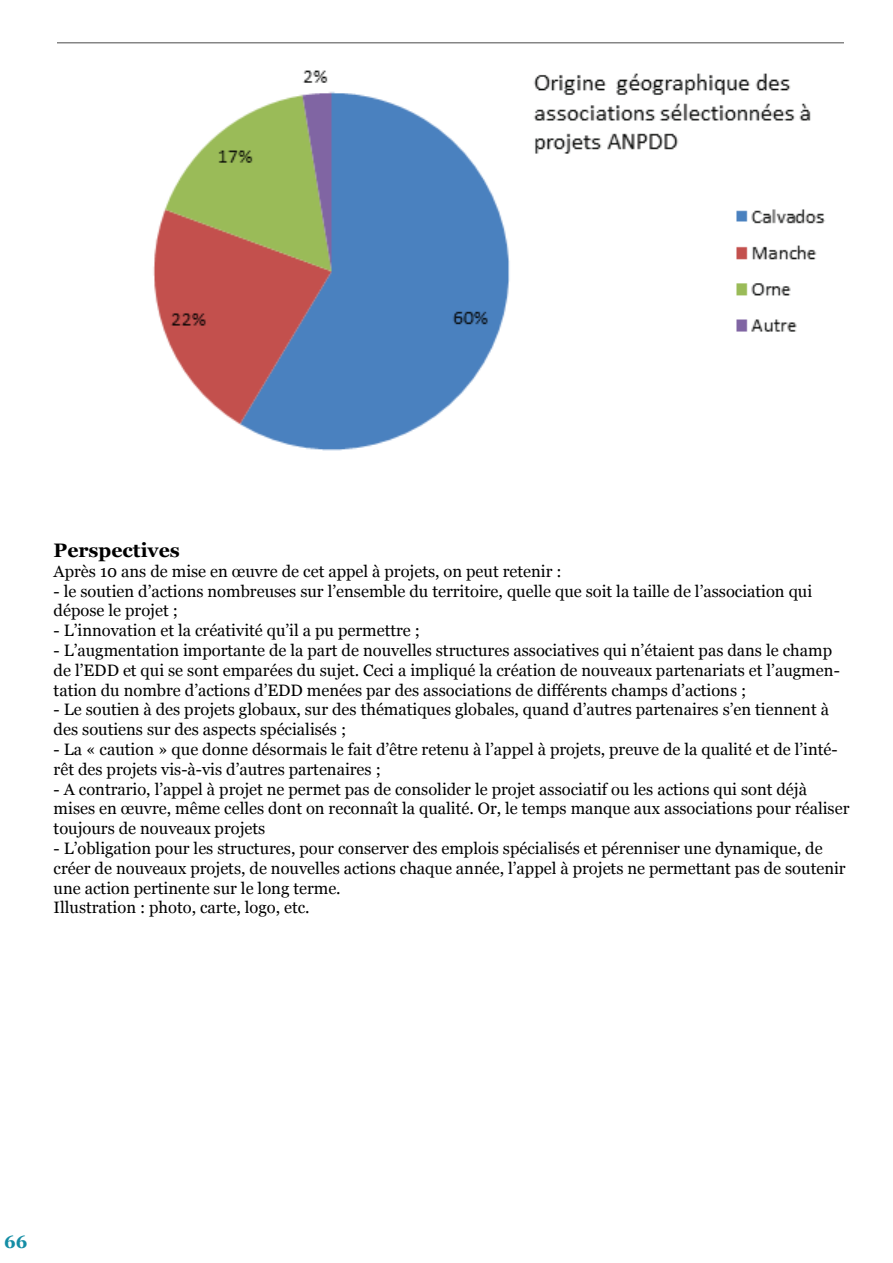
<style>
.page{position:relative;width:893px;height:1263px;background:#fff}
.page>*{position:absolute;margin:0;border:0;box-sizing:border-box;transform-origin:0 0}
.t1{font:700 19.5px "Georgia";color:#000}
.t2{font:700 18px "Georgia";color:#148da5}
.t3{font:16.5px/19.8px "Georgia";color:#000}
</style>
<div class="page">
<img style="left:58px;top:43px;width:786px;height:408px">
<p class="t1" style="left:54px;top:538px;width:128px">Perspectives</p>
<p class="t3" style="left:54px;top:561px;width:509px">Après 10 ans de mise en œuvre de cet appel à projets, on peut retenir :</p>
<p class="t3" style="left:54px;top:581px;width:760px">- le soutien d’actions nombreuses sur l’ensemble du territoire, quelle que soit la taille de l’association qui dépose le projet ;</p>
<p class="t3" style="left:54px;top:621px;width:368px">- L’innovation et la créativité qu’il a pu permettre ;</p>
<p class="t3" style="left:54px;top:641px;width:788px">- L’augmentation importante de la part de nouvelles structures associatives qui n’étaient pas dans le champ de l’EDD et qui se sont emparées du sujet. Ceci a impliqué la création de nouveaux partenariats et l’augmen&shy;tation du nombre d’actions d’EDD menées par des associations de différents champs d’actions ;</p>
<p class="t3" style="left:54px;top:700px;width:777px">- Le soutien à des projets globaux, sur des thématiques globales, quand d’autres partenaires s’en tiennent à des soutiens sur des aspects spécialisés ;</p>
<p class="t3" style="left:54px;top:740px;width:786px">- La « caution » que donne désormais le fait d’être retenu à l’appel à projets, preuve de la qualité et de l’inté&shy;rêt des projets vis-à-vis d’autres partenaires ;</p>
<p class="t3" style="left:54px;top:779px;width:797px">- A contrario, l’appel à projet ne permet pas de consolider le projet associatif ou les actions qui sont déjà mises en œuvre, même celles dont on reconnaît la qualité. Or, le temps manque aux associations pour réaliser toujours de nouveaux projets</p>
<p class="t3" style="left:54px;top:839px;width:793px">- L’obligation pour les structures, pour conserver des emplois spécialisés et pérenniser une dynamique, de créer de nouveaux projets, de nouvelles actions chaque année, l’appel à projets ne permettant pas de soutenir une action pertinente sur le long terme.<br>Illustration : photo, carte, logo, etc.</p>
<p class="t2" style="left:4px;top:1230px;width:25px">66</p>
</div>
